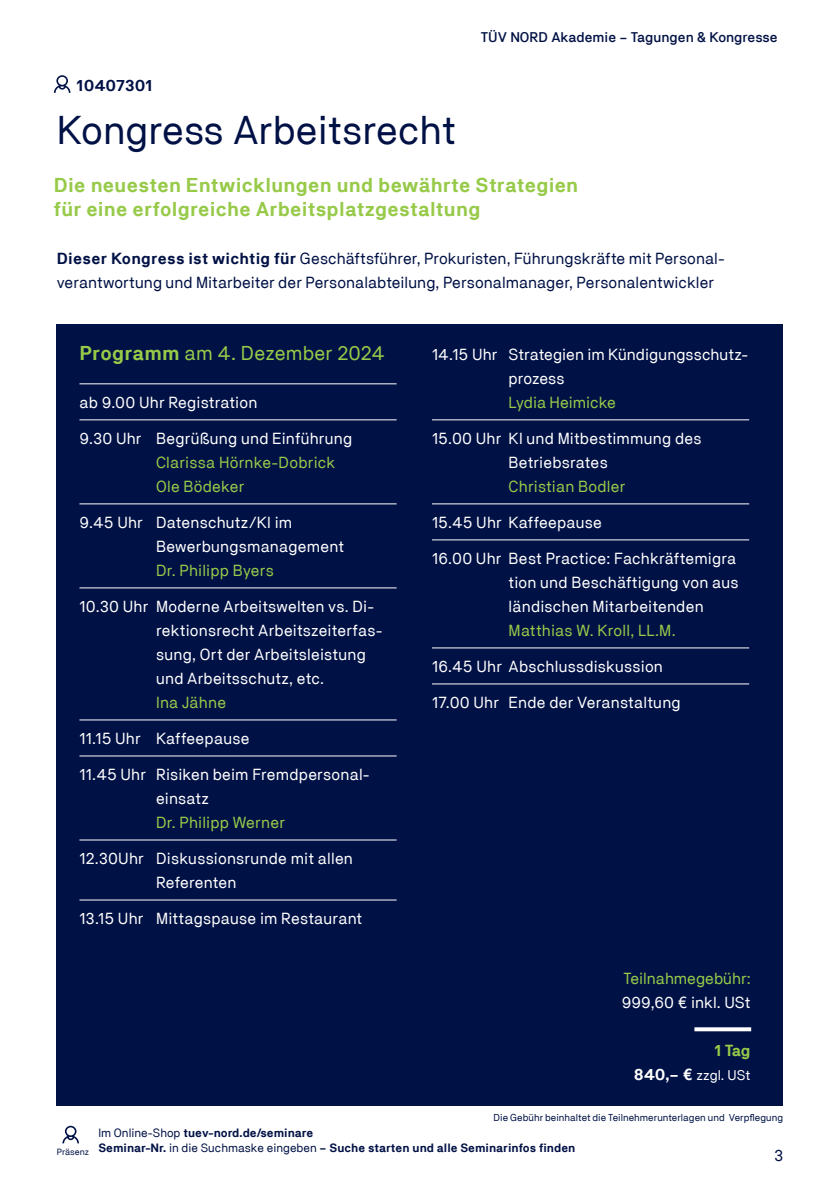
<style>
.page{position:relative;width:840px;height:1191px;background:#fff}
.page>*{position:absolute;margin:0;border:0;box-sizing:border-box;transform-origin:0 0}
.t1{font:40px "TNG Pro";color:#001145}
.t2{font:700 20px/24px "TNG Pro";letter-spacing:.01em;color:#97ca49}
.t3{font:20px "TNG Pro";letter-spacing:.005em;color:#97ca49}
.t4{font:16px/24px "TNG Pro";letter-spacing:.01em;color:#fff}
.t5{font:16px/24px "TNG Pro";color:#001145}
.t6{font:16px/24px "TNG Pro";letter-spacing:.01em;color:#97ca49}
.t7{font:700 16px "TNG Pro";color:#001145}
.t8{font:700 16px "TNG Pro";color:#97ca49}
.t9{font:500 14px "TNG Pro";color:#001145}
.t10{font:14px "TNG Pro";color:#fff}
.t11{font:700 12px/14.4px "TNG Pro";color:#001145}
.t12{font:10px "TNG Pro";color:#001145}
.s1{font-weight:700}
.s2{font-weight:700;font-size:16px}
.s3{font-weight:400}
</style>
<div class="page">
<svg style="left:54px;top:75px;width:16px;height:18px"></svg>
<div style="left:57px;top:324px;width:725px;height:782px;background:#001145"></div>
<hr style="left:79px;top:383px;width:317px;height:1px;background:#fff">
<hr style="left:79px;top:419px;width:317px;height:1px;background:#fff">
<hr style="left:79px;top:503px;width:317px;height:1px;background:#fff">
<hr style="left:79px;top:587px;width:317px;height:1px;background:#fff">
<hr style="left:79px;top:719px;width:317px;height:1px;background:#fff">
<hr style="left:79px;top:755px;width:317px;height:1px;background:#fff">
<hr style="left:79px;top:839px;width:317px;height:1px;background:#fff">
<hr style="left:79px;top:899px;width:317px;height:1px;background:#fff">
<hr style="left:432px;top:419px;width:316px;height:1px;background:#fff">
<hr style="left:432px;top:503px;width:316px;height:1px;background:#fff">
<hr style="left:432px;top:539px;width:316px;height:1px;background:#fff">
<hr style="left:432px;top:647px;width:316px;height:1px;background:#fff">
<hr style="left:432px;top:683px;width:316px;height:1px;background:#fff">
<svg style="left:62px;top:1125px;width:17px;height:18px"></svg>
<svg style="left:694px;top:1027px;width:56px;height:4px"></svg>
<p class="t7" style="left:77px;top:76px;width:77px">10407301</p>
<p class="t9" style="left:480px;top:29px;width:298px">TÜV NORD Akademie – Tagungen &amp; Kongresse</p>
<h1 class="t1" style="left:57px;top:106px;width:400px">Kongress Arbeitsrecht</h1>
<p class="t2" style="left:54px;top:173px;width:525px">Die neuesten Entwicklungen und bewährte Strategien für eine erfolgreiche Arbeitsplatzgestaltung</p>
<p class="t5" style="left:57px;top:246px;width:669px"><span class="s1">Dieser Kongress ist wichtig für</span> Geschäftsführer, Prokuristen, Führungskräfte mit Personal&shy;verantwortung und Mitarbeiter der Personalabteilung, Personalmanager, Personalentwickler</p>
<p class="t3" style="left:79px;top:341px;width:307px"><span class="s1">Programm</span> am 4. Dezember 2024</p>
<p class="t4" style="left:79px;top:390px;width:179px">ab 9.00 Uhr Registration</p>
<p class="t4" style="left:79px;top:426px;width:274px">9.30 Uhr Begrüßung und Einführung</p>
<p class="t6" style="left:156px;top:450px;width:181px">Clarissa Hörnke-Dobrick<br>Ole Bödeker</p>
<p class="t4" style="left:156px;top:510px;width:189px;text-indent:-77px">9.45 Uhr Datenschutz/KI im<br>Bewerbungsmanagement</p>
<p class="t6" style="left:156px;top:558px;width:119px">Dr. Philipp Byers</p>
<p class="t4" style="left:156px;top:594px;width:228px;text-indent:-77px">10.30 Uhr Moderne Arbeitswelten vs. Di&shy;rektionsrecht Arbeitszeiterfas&shy;sung, Ort der Arbeitsleistung und Arbeitsschutz, etc.</p>
<p class="t6" style="left:156px;top:690px;width:71px">Ina Jähne</p>
<p class="t4" style="left:79px;top:726px;width:171px">11.15 Uhr Kaffeepause</p>
<p class="t4" style="left:156px;top:762px;width:215px;text-indent:-77px">11.45 Uhr Risiken beim Fremdpersonal&shy;einsatz</p>
<p class="t6" style="left:156px;top:810px;width:130px">Dr. Philipp Werner</p>
<p class="t4" style="left:156px;top:846px;width:198px;text-indent:-77px">12.30Uhr Diskussionsrunde mit allen<br>Referenten</p>
<p class="t4" style="left:79px;top:906px;width:284px">13.15 Uhr Mittagspause im Restaurant</p>
<p class="t4" style="left:508px;top:342px;width:241px;text-indent:-77px">14.15 Uhr Strategien im Kündigungsschutz&shy;prozess</p>
<p class="t6" style="left:508px;top:390px;width:109px">Lydia Heimicke</p>
<p class="t4" style="left:508px;top:426px;width:194px;text-indent:-77px">15.00 Uhr KI und Mitbestimmung des<br>Betriebsrates</p>
<p class="t6" style="left:508px;top:474px;width:118px">Christian Bodler</p>
<p class="t4" style="left:432px;top:510px;width:171px">15.45 Uhr Kaffeepause</p>
<p class="t4" style="left:508px;top:546px;width:231px;text-indent:-77px">16.00 Uhr Best Practice: Fachkräftemigra tion und Beschäftigung von aus ländischen Mitarbeitenden</p>
<p class="t6" style="left:508px;top:618px;width:168px">Matthias W. Kroll, LL.M.</p>
<p class="t4" style="left:432px;top:654px;width:232px">16.45 Uhr Abschlussdiskussion</p>
<p class="t4" style="left:432px;top:690px;width:250px">17.00 Uhr Ende der Veranstaltung</p>
<p class="t6" style="left:623px;top:966px;width:128px">Teilnahmegebühr:</p>
<p class="t4" style="left:621px;top:990px;width:130px">999,60 € inkl. USt</p>
<p class="t8" style="left:714px;top:1041px;width:37px">1 Tag</p>
<p class="t10" style="left:633px;top:1067px;width:118px"><span class="s2">840,– €</span> zzgl. USt</p>
<p class="t12" style="left:493px;top:1111px;width:291px">Die Gebühr beinhaltet die Teilnehmerunterlagen und Verpflegung</p>
<p class="t11" style="left:57px;top:1125px;width:520px;text-indent:42px"><span class="s3">Im Online-Shop</span> tuev-nord.de/seminare<br><sub>Präsenz</sub> Seminar-Nr. <span class="s3">in die Suchmaske eingeben</span> – Suche starten und alle Seminarinfos finden</p>
<p class="t5" style="left:773px;top:1143px;width:10px">3</p>
</div>
